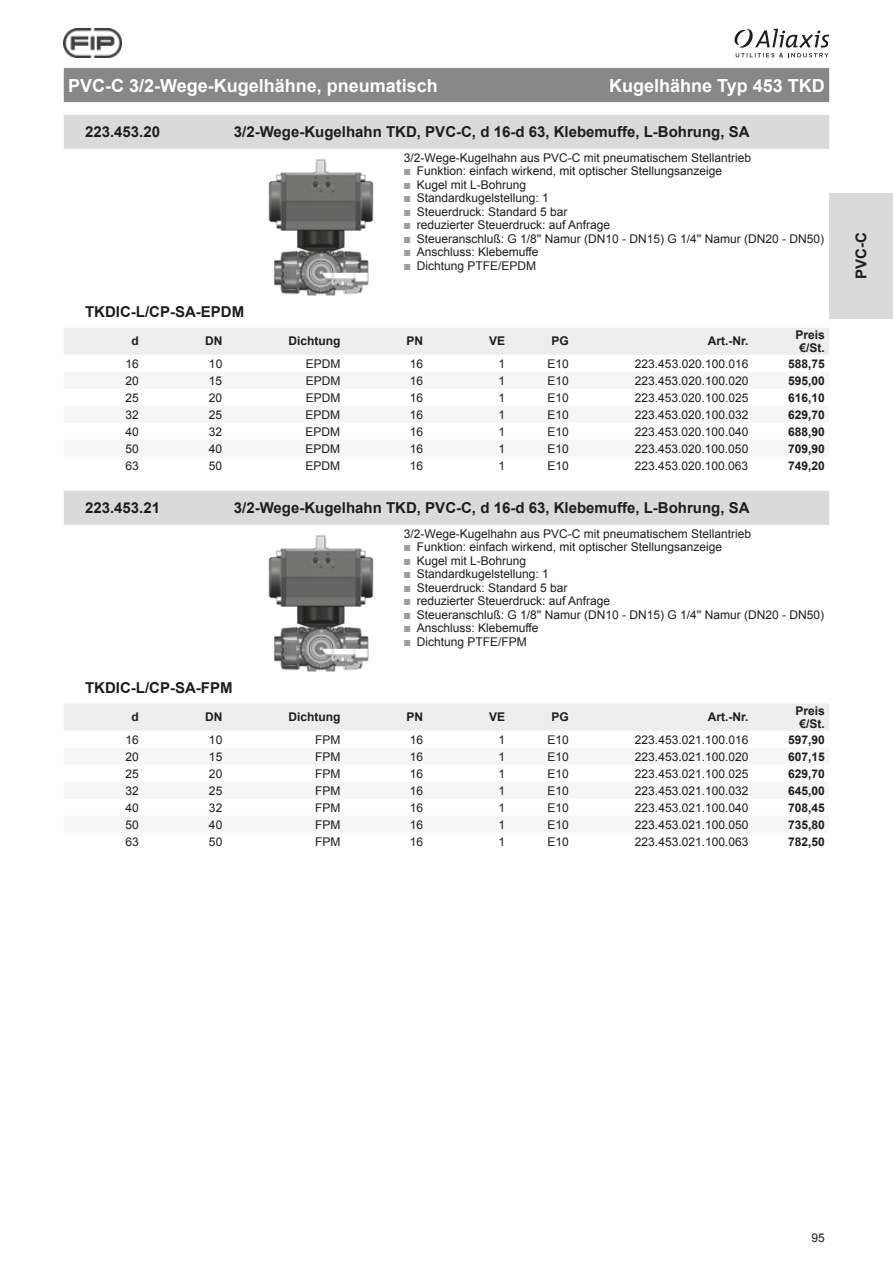
<style>
.page{position:relative;width:893px;height:1263px;background:#fff}
.page>*{position:absolute;margin:0;border:0;box-sizing:border-box;transform-origin:0 0}
.t1{font:700 18px "Arial";color:#fff}
.t2{font:700 15px "Arial";color:#1d1d1b}
.t3{font:12px/13.5px "Arial";color:#1d1d1b}
.t4{font:700 12px/13.5px "Arial";color:#1d1d1b;text-align:center}
</style>
<div class="page">
<svg style="left:734px;top:29px;width:95px;height:28px"></svg>
<img style="left:64px;top:29px;width:57px;height:28px">
<div style="left:829px;top:193px;width:64px;height:125px;background:#dadada"></div>
<div style="left:64px;top:68px;width:765px;height:34px;background:#878787"></div>
<div style="left:64px;top:115px;width:765px;height:34px;background:#dadada"></div>
<img style="left:268px;top:159px;width:106px;height:137px">
<div style="left:64px;top:328px;width:765px;height:27px;background:#ededed"></div>
<div style="left:64px;top:491px;width:765px;height:34px;background:#dadada"></div>
<img style="left:268px;top:535px;width:106px;height:137px">
<div style="left:64px;top:704px;width:765px;height:27px;background:#ededed"></div>
<h1 class="t1" style="left:68px;top:73px;width:371px">PVC-C 3/2-Wege-Kugelhähne, pneumatisch</h1>
<h1 class="t1" style="left:609px;top:73px;width:217px">Kugelhähne Typ 453 TKD</h1>
<p class="t2" style="left:85px;top:122px;width:77px">223.453.20</p>
<p class="t2" style="left:234px;top:122px;width:517px">3/2-Wege-Kugelhahn TKD, PVC-C, d 16-d 63, Klebemuffe, L-Bohrung, SA</p>
<p class="t3" style="left:417px;top:151px;width:409px;text-indent:-13px">3/2-Wege-Kugelhahn aus PVC-C mit pneumatischem Stellantrieb<br>Funktion: einfach wirkend, mit optischer Stellungsanzeige<br>Kugel mit L-Bohrung<br>Standardkugelstellung: 1<br>Steuerdruck: Standard 5 bar<br>reduzierter Steuerdruck: auf Anfrage<br>Steueranschluß: G 1/8'' Namur (DN10 - DN15) G 1/4'' Namur (DN20 - DN50)<br>Anschluss: Klebemuffe<br>Dichtung PTFE/EPDM</p>
<p class="t2" style="left:85px;top:302px;width:161px">TKDIC-L/CP-SA-EPDM</p>
<p class="t4" style="left:132px;top:335px;width:9px">d</p>
<p class="t4" style="left:205px;top:335px;width:19px">DN</p>
<p class="t4" style="left:288px;top:335px;width:53px">Dichtung</p>
<p class="t4" style="left:406px;top:335px;width:18px">PN</p>
<p class="t4" style="left:489px;top:335px;width:18px">VE</p>
<p class="t4" style="left:552px;top:335px;width:19px">PG</p>
<p class="t4" style="left:708px;top:335px;width:42px">Art.-Nr.</p>
<p class="t4" style="left:796px;top:328px;width:31px">Preis €/St.</p>
<p class="t3" style="left:126px;top:357px;width:15px">16</p>
<p class="t3" style="left:209px;top:357px;width:15px">10</p>
<p class="t3" style="left:306px;top:357px;width:36px">EPDM</p>
<p class="t3" style="left:410px;top:357px;width:15px">16</p>
<p class="t3" style="left:498px;top:357px;width:8px">1</p>
<p class="t3" style="left:548px;top:357px;width:23px">E10</p>
<p class="t3" style="left:635px;top:357px;width:115px">223.453.020.100.016</p>
<p class="t4" style="left:788px;top:357px;width:38px">588,75</p>
<p class="t3" style="left:126px;top:374px;width:15px">20</p>
<p class="t3" style="left:209px;top:374px;width:15px">15</p>
<p class="t3" style="left:306px;top:374px;width:36px">EPDM</p>
<p class="t3" style="left:410px;top:374px;width:15px">16</p>
<p class="t3" style="left:498px;top:374px;width:8px">1</p>
<p class="t3" style="left:548px;top:374px;width:23px">E10</p>
<p class="t3" style="left:635px;top:374px;width:115px">223.453.020.100.020</p>
<p class="t4" style="left:788px;top:374px;width:38px">595,00</p>
<p class="t3" style="left:126px;top:391px;width:15px">25</p>
<p class="t3" style="left:209px;top:391px;width:15px">20</p>
<p class="t3" style="left:306px;top:391px;width:36px">EPDM</p>
<p class="t3" style="left:410px;top:391px;width:15px">16</p>
<p class="t3" style="left:498px;top:391px;width:8px">1</p>
<p class="t3" style="left:548px;top:391px;width:23px">E10</p>
<p class="t3" style="left:635px;top:391px;width:115px">223.453.020.100.025</p>
<p class="t4" style="left:788px;top:391px;width:38px">616,10</p>
<p class="t3" style="left:126px;top:408px;width:15px">32</p>
<p class="t3" style="left:209px;top:408px;width:15px">25</p>
<p class="t3" style="left:306px;top:408px;width:36px">EPDM</p>
<p class="t3" style="left:410px;top:408px;width:15px">16</p>
<p class="t3" style="left:498px;top:408px;width:8px">1</p>
<p class="t3" style="left:548px;top:408px;width:23px">E10</p>
<p class="t3" style="left:635px;top:408px;width:115px">223.453.020.100.032</p>
<p class="t4" style="left:788px;top:408px;width:38px">629,70</p>
<p class="t3" style="left:126px;top:425px;width:15px">40</p>
<p class="t3" style="left:209px;top:425px;width:15px">32</p>
<p class="t3" style="left:306px;top:425px;width:36px">EPDM</p>
<p class="t3" style="left:410px;top:425px;width:15px">16</p>
<p class="t3" style="left:498px;top:425px;width:8px">1</p>
<p class="t3" style="left:547px;top:425px;width:23px">E10</p>
<p class="t3" style="left:635px;top:425px;width:115px">223.453.020.100.040</p>
<p class="t4" style="left:788px;top:425px;width:38px">688,90</p>
<p class="t3" style="left:126px;top:442px;width:15px">50</p>
<p class="t3" style="left:209px;top:442px;width:15px">40</p>
<p class="t3" style="left:306px;top:442px;width:36px">EPDM</p>
<p class="t3" style="left:410px;top:442px;width:15px">16</p>
<p class="t3" style="left:498px;top:442px;width:8px">1</p>
<p class="t3" style="left:547px;top:442px;width:23px">E10</p>
<p class="t3" style="left:635px;top:442px;width:115px">223.453.020.100.050</p>
<p class="t4" style="left:788px;top:442px;width:38px">709,90</p>
<p class="t3" style="left:126px;top:459px;width:15px">63</p>
<p class="t3" style="left:209px;top:459px;width:15px">50</p>
<p class="t3" style="left:306px;top:459px;width:36px">EPDM</p>
<p class="t3" style="left:410px;top:459px;width:15px">16</p>
<p class="t3" style="left:498px;top:459px;width:8px">1</p>
<p class="t3" style="left:547px;top:459px;width:23px">E10</p>
<p class="t3" style="left:635px;top:459px;width:115px">223.453.020.100.063</p>
<p class="t4" style="left:788px;top:459px;width:38px">749,20</p>
<p class="t2" style="left:85px;top:498px;width:77px">223.453.21</p>
<p class="t2" style="left:234px;top:498px;width:517px">3/2-Wege-Kugelhahn TKD, PVC-C, d 16-d 63, Klebemuffe, L-Bohrung, SA</p>
<p class="t3" style="left:417px;top:527px;width:409px;text-indent:-13px">3/2-Wege-Kugelhahn aus PVC-C mit pneumatischem Stellantrieb<br>Funktion: einfach wirkend, mit optischer Stellungsanzeige<br>Kugel mit L-Bohrung<br>Standardkugelstellung: 1<br>Steuerdruck: Standard 5 bar<br>reduzierter Steuerdruck: auf Anfrage<br>Steueranschluß: G 1/8'' Namur (DN10 - DN15) G 1/4'' Namur (DN20 - DN50)<br>Anschluss: Klebemuffe<br>Dichtung PTFE/FPM</p>
<p class="t2" style="left:85px;top:678px;width:149px">TKDIC-L/CP-SA-FPM</p>
<p class="t4" style="left:132px;top:711px;width:9px">d</p>
<p class="t4" style="left:205px;top:711px;width:19px">DN</p>
<p class="t4" style="left:288px;top:711px;width:53px">Dichtung</p>
<p class="t4" style="left:406px;top:711px;width:18px">PN</p>
<p class="t4" style="left:489px;top:711px;width:18px">VE</p>
<p class="t4" style="left:552px;top:711px;width:19px">PG</p>
<p class="t4" style="left:708px;top:711px;width:42px">Art.-Nr.</p>
<p class="t4" style="left:796px;top:704px;width:31px">Preis €/St.</p>
<p class="t3" style="left:126px;top:733px;width:15px">16</p>
<p class="t3" style="left:209px;top:733px;width:15px">10</p>
<p class="t3" style="left:315px;top:733px;width:27px">FPM</p>
<p class="t3" style="left:410px;top:733px;width:15px">16</p>
<p class="t3" style="left:498px;top:733px;width:8px">1</p>
<p class="t3" style="left:548px;top:733px;width:23px">E10</p>
<p class="t3" style="left:635px;top:733px;width:115px">223.453.021.100.016</p>
<p class="t4" style="left:788px;top:733px;width:38px">597,90</p>
<p class="t3" style="left:126px;top:750px;width:15px">20</p>
<p class="t3" style="left:209px;top:750px;width:15px">15</p>
<p class="t3" style="left:315px;top:750px;width:27px">FPM</p>
<p class="t3" style="left:410px;top:750px;width:15px">16</p>
<p class="t3" style="left:498px;top:750px;width:8px">1</p>
<p class="t3" style="left:548px;top:750px;width:23px">E10</p>
<p class="t3" style="left:635px;top:750px;width:115px">223.453.021.100.020</p>
<p class="t4" style="left:788px;top:750px;width:38px">607,15</p>
<p class="t3" style="left:126px;top:767px;width:15px">25</p>
<p class="t3" style="left:209px;top:767px;width:15px">20</p>
<p class="t3" style="left:315px;top:767px;width:27px">FPM</p>
<p class="t3" style="left:410px;top:767px;width:15px">16</p>
<p class="t3" style="left:498px;top:767px;width:8px">1</p>
<p class="t3" style="left:548px;top:767px;width:23px">E10</p>
<p class="t3" style="left:635px;top:767px;width:115px">223.453.021.100.025</p>
<p class="t4" style="left:788px;top:767px;width:38px">629,70</p>
<p class="t3" style="left:126px;top:784px;width:15px">32</p>
<p class="t3" style="left:209px;top:784px;width:15px">25</p>
<p class="t3" style="left:315px;top:784px;width:27px">FPM</p>
<p class="t3" style="left:410px;top:784px;width:15px">16</p>
<p class="t3" style="left:498px;top:784px;width:8px">1</p>
<p class="t3" style="left:548px;top:784px;width:23px">E10</p>
<p class="t3" style="left:635px;top:784px;width:115px">223.453.021.100.032</p>
<p class="t4" style="left:788px;top:784px;width:38px">645,00</p>
<p class="t3" style="left:126px;top:801px;width:15px">40</p>
<p class="t3" style="left:209px;top:801px;width:15px">32</p>
<p class="t3" style="left:315px;top:801px;width:27px">FPM</p>
<p class="t3" style="left:410px;top:801px;width:15px">16</p>
<p class="t3" style="left:498px;top:801px;width:8px">1</p>
<p class="t3" style="left:548px;top:801px;width:23px">E10</p>
<p class="t3" style="left:635px;top:801px;width:115px">223.453.021.100.040</p>
<p class="t4" style="left:788px;top:801px;width:38px">708,45</p>
<p class="t3" style="left:126px;top:818px;width:15px">50</p>
<p class="t3" style="left:209px;top:818px;width:15px">40</p>
<p class="t3" style="left:315px;top:818px;width:27px">FPM</p>
<p class="t3" style="left:410px;top:818px;width:15px">16</p>
<p class="t3" style="left:498px;top:818px;width:8px">1</p>
<p class="t3" style="left:548px;top:818px;width:23px">E10</p>
<p class="t3" style="left:635px;top:818px;width:115px">223.453.021.100.050</p>
<p class="t4" style="left:788px;top:818px;width:38px">735,80</p>
<p class="t3" style="left:126px;top:835px;width:15px">63</p>
<p class="t3" style="left:209px;top:835px;width:15px">50</p>
<p class="t3" style="left:315px;top:835px;width:27px">FPM</p>
<p class="t3" style="left:410px;top:835px;width:15px">16</p>
<p class="t3" style="left:498px;top:835px;width:8px">1</p>
<p class="t3" style="left:548px;top:835px;width:23px">E10</p>
<p class="t3" style="left:635px;top:835px;width:115px">223.453.021.100.063</p>
<p class="t4" style="left:788px;top:835px;width:38px">782,50</p>
<p class="t2" style="left:851px;top:279px;width:48px;rotate:-90deg">PVC-C</p>
<p class="t3" style="left:812px;top:1231px;width:15px">95</p>
</div>
